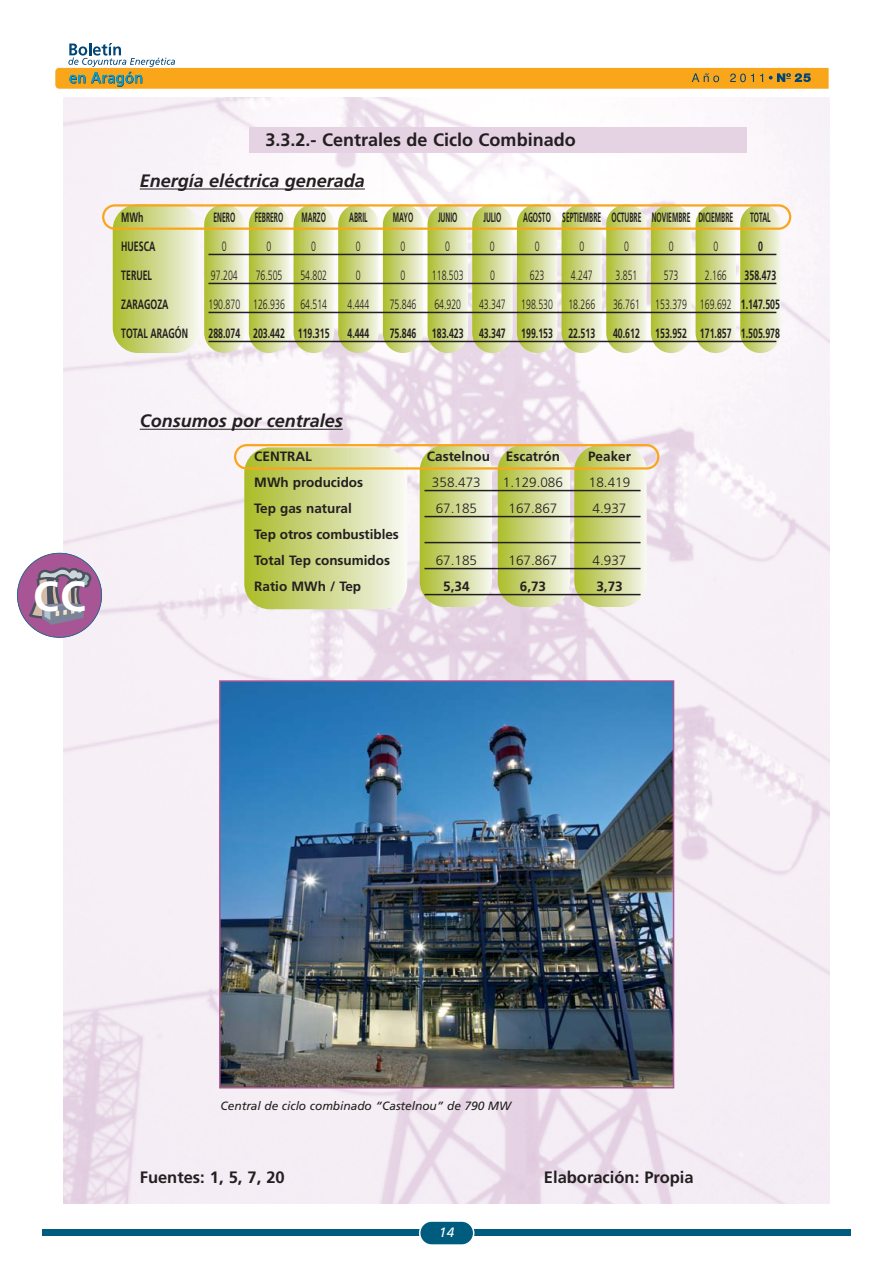
<style>
.page{position:relative;width:893px;height:1263px;background:#fff}
.page>*{position:absolute;margin:0;border:0;box-sizing:border-box;transform-origin:0 0}
.t1{font:700 42px "Frutiger";color:#fff}
.t2{font:italic 700 18px "Frutiger";color:#231f20}
.t3{font:700 18px "Frutiger";color:#231f20}
.t4{font:700 16.5px "Frutiger";color:#231f20}
.t5{font:300 13.5px "Frutiger";color:#231f20;scale:.65 1}
.t6{font:700 13.5px "Frutiger";color:#231f20;scale:.65 1}
.t7{font:700 13.5px/26px "Frutiger";color:#231f20}
.t8{font:700 13.5px "Frutiger";color:#231f20;scale:.5 1}
.t9{font:300 13.5px "Frutiger";color:#231f20}
.t10{font:italic 13.5px "Frutiger";color:#fff}
.t11{font:italic 12px "Frutiger";letter-spacing:-.005em;color:#231f20}
.s1{font-weight:700}
</style>
<div class="page">
<svg style="left:55px;top:43px;width:773px;height:46px"></svg>
<img style="left:64px;top:98px;width:765px;height:1105px">
<div style="left:43px;top:1230px;width:807px;height:6px;background:#005c7e"></div>
<svg style="left:419px;top:1221px;width:55px;height:24px"></svg>
<div style="left:249px;top:128px;width:497px;height:25px;background:#e5d3e4"></div>
<div style="left:17px;top:553px;width:85px;height:84px;background:#a85596;border-radius:50%"></div>
<svg style="left:29px;top:563px;width:63px;height:62px"></svg>
<div style="left:17px;top:553px;width:85px;height:85px;border:2px solid #005c7e;border-radius:50%"></div>
<div style="left:113px;top:204px;width:87px;height:149px;background:linear-gradient(to right,#abbc2c,#f5f6f1);border-radius:25px"></div>
<svg style="left:204px;top:204px;width:40px;height:149px;background:#ccd589"></svg>
<svg style="left:249px;top:204px;width:40px;height:149px;background:#ccd58a"></svg>
<svg style="left:293px;top:204px;width:41px;height:149px;background:#cdd58c"></svg>
<svg style="left:338px;top:204px;width:40px;height:149px;background:#ccd58a"></svg>
<svg style="left:383px;top:204px;width:40px;height:149px;background:#ccd58a"></svg>
<svg style="left:427px;top:204px;width:41px;height:149px;background:#cdd58c"></svg>
<svg style="left:472px;top:204px;width:40px;height:149px;background:#ccd589"></svg>
<svg style="left:517px;top:204px;width:40px;height:149px;background:#ccd58a"></svg>
<svg style="left:561px;top:204px;width:41px;height:149px;background:#ccd58c"></svg>
<svg style="left:606px;top:204px;width:40px;height:149px;background:#ccd58a"></svg>
<svg style="left:651px;top:204px;width:40px;height:149px;background:#ccd58a"></svg>
<svg style="left:695px;top:204px;width:41px;height:149px;background:#cdd58c"></svg>
<svg style="left:740px;top:204px;width:40px;height:149px;background:#ccd58a"></svg>
<hr style="left:208px;top:254px;width:568px;height:1px;background:#231f20">
<hr style="left:208px;top:283px;width:568px;height:1px;background:#231f20">
<hr style="left:208px;top:312px;width:568px;height:1px;background:#231f20">
<hr style="left:208px;top:341px;width:568px;height:1px;background:#231f20">
<svg style="left:102px;top:204px;width:689px;height:26px;background:#ded58d"></svg>
<div style="left:244px;top:447px;width:163px;height:162px;background:linear-gradient(to right,#aabb29,#f6f8f3);border-radius:26px"></div>
<svg style="left:420px;top:445px;width:72px;height:162px;background:#ccd58a"></svg>
<svg style="left:497px;top:445px;width:73px;height:162px;background:#ccd58c"></svg>
<svg style="left:574px;top:445px;width:72px;height:162px;background:#ccd48b"></svg>
<hr style="left:424px;top:490px;width:216px;height:1px;background:#231f20">
<hr style="left:424px;top:516px;width:216px;height:1px;background:#231f20">
<hr style="left:424px;top:542px;width:216px;height:1px;background:#231f20">
<hr style="left:424px;top:568px;width:216px;height:1px;background:#231f20">
<hr style="left:424px;top:594px;width:216px;height:1px;background:#231f20">
<svg style="left:234px;top:444px;width:425px;height:26px;background:#ddd28b"></svg>
<hr style="left:140px;top:189px;width:38px;height:1px;background:#231f20">
<hr style="left:178px;top:189px;width:187px;height:1px;background:#231f20">
<hr style="left:140px;top:429px;width:203px;height:1px;background:#231f20">
<img style="left:222px;top:683px;width:449px;height:403px">
<div style="left:219px;top:680px;width:455px;height:409px;border:2px solid #a85596"></div>
<h1 class="t1" style="left:33px;top:580px;width:54px">CC</h1>
<h2 class="t3" style="left:265px;top:132px;width:312px">3.3.2.- Centrales de Ciclo Combinado</h2>
<h2 class="t2" style="left:140px;top:174px;width:227px">Energía eléctrica generada</h2>
<p class="t6" style="left:121px;top:212px;width:36px">MWh</p>
<p class="t8" style="left:213px;top:212px;width:45px">ENERO</p>
<p class="t8" style="left:255px;top:212px;width:58px">FEBRERO</p>
<p class="t8" style="left:301px;top:212px;width:50px">MARZO</p>
<p class="t8" style="left:349px;top:212px;width:38px">ABRIL</p>
<p class="t8" style="left:393px;top:212px;width:42px">MAYO</p>
<p class="t8" style="left:438px;top:212px;width:40px">JUNIO</p>
<p class="t8" style="left:483px;top:212px;width:37px">JULIO</p>
<p class="t8" style="left:523px;top:212px;width:421px">AGOSTO SEPTIEMBRE OCTUBRE NOVIEMBRE DICIEMBRE</p>
<p class="t8" style="left:750px;top:212px;width:42px">TOTAL</p>
<p class="t6" style="left:121px;top:241px;width:54px">HUESCA</p>
<p class="t5" style="left:222px;top:241px;width:9px">0</p>
<p class="t5" style="left:266px;top:241px;width:9px">0</p>
<p class="t5" style="left:311px;top:241px;width:9px">0</p>
<p class="t5" style="left:356px;top:241px;width:9px">0</p>
<p class="t5" style="left:400px;top:241px;width:9px">0</p>
<p class="t5" style="left:445px;top:241px;width:9px">0</p>
<p class="t5" style="left:490px;top:241px;width:9px">0</p>
<p class="t5" style="left:534px;top:241px;width:9px">0</p>
<p class="t5" style="left:579px;top:241px;width:9px">0</p>
<p class="t5" style="left:624px;top:241px;width:9px">0</p>
<p class="t5" style="left:668px;top:241px;width:9px">0</p>
<p class="t5" style="left:713px;top:241px;width:9px">0</p>
<p class="t6" style="left:758px;top:241px;width:9px">0</p>
<p class="t6" style="left:121px;top:270px;width:49px">TERUEL</p>
<p class="t5" style="left:211px;top:270px;width:43px">97.204</p>
<p class="t5" style="left:256px;top:270px;width:43px">76.505</p>
<p class="t5" style="left:300px;top:270px;width:43px">54.802</p>
<p class="t5" style="left:356px;top:270px;width:9px">0</p>
<p class="t5" style="left:400px;top:270px;width:9px">0</p>
<p class="t5" style="left:432px;top:270px;width:50px">118.503</p>
<p class="t5" style="left:490px;top:270px;width:9px">0</p>
<p class="t5" style="left:530px;top:270px;width:24px">623</p>
<p class="t5" style="left:570px;top:270px;width:35px">4.247</p>
<p class="t5" style="left:615px;top:270px;width:35px">3.851</p>
<p class="t5" style="left:663px;top:270px;width:24px">573</p>
<p class="t5" style="left:704px;top:270px;width:35px">2.166</p>
<p class="t6" style="left:744px;top:270px;width:50px">358.473</p>
<p class="t6" style="left:121px;top:299px;width:74px">ZARAGOZA</p>
<p class="t5" style="left:208px;top:299px;width:184px">190.870 126.936 64.514</p>
<p class="t5" style="left:347px;top:299px;width:35px">4.444</p>
<p class="t5" style="left:389px;top:299px;width:43px">75.846</p>
<p class="t5" style="left:434px;top:299px;width:43px">64.920</p>
<p class="t5" style="left:479px;top:299px;width:180px">43.347 198.530 18.266</p>
<p class="t5" style="left:613px;top:299px;width:258px">36.761 153.379 169.692 <span class="s1">1.147.505</span></p>
<p class="t6" style="left:121px;top:328px;width:104px">TOTAL ARAGÓN</p>
<p class="t6" style="left:208px;top:328px;width:188px">288.074 203.442 119.315</p>
<p class="t6" style="left:347px;top:328px;width:35px">4.444</p>
<p class="t6" style="left:389px;top:328px;width:318px">75.846 183.423 43.347 199.153 22.513</p>
<p class="t6" style="left:613px;top:328px;width:258px">40.612 153.952 171.857 1.505.978</p>
<h2 class="t2" style="left:140px;top:414px;width:204px">Consumos por centrales</h2>
<p class="t7" style="left:254px;top:444px;width:59px">CENTRAL</p>
<p class="t7" style="left:427px;top:444px;width:134px">Castelnou Escatrón</p>
<p class="t7" style="left:588px;top:444px;width:44px">Peaker</p>
<p class="t7" style="left:254px;top:470px;width:110px">MWh producidos</p>
<p class="t9" style="left:432px;top:477px;width:50px">358.473</p>
<p class="t9" style="left:503px;top:477px;width:62px">1.129.086</p>
<p class="t9" style="left:589px;top:477px;width:43px">18.419</p>
<p class="t7" style="left:254px;top:496px;width:99px">Tep gas natural</p>
<p class="t9" style="left:435px;top:503px;width:43px">67.185</p>
<p class="t9" style="left:508px;top:503px;width:50px">167.867</p>
<p class="t9" style="left:592px;top:503px;width:35px">4.937</p>
<p class="t7" style="left:254px;top:522px;width:146px">Tep otros combustibles<br>Total Tep consumidos</p>
<p class="t9" style="left:435px;top:555px;width:43px">67.185</p>
<p class="t9" style="left:508px;top:555px;width:50px">167.867</p>
<p class="t9" style="left:592px;top:555px;width:35px">4.937</p>
<p class="t7" style="left:254px;top:574px;width:108px">Ratio MWh / Tep</p>
<p class="t7" style="left:443px;top:574px;width:28px">5,34</p>
<p class="t7" style="left:520px;top:574px;width:28px">6,73</p>
<p class="t7" style="left:596px;top:574px;width:28px">3,73</p>
<p class="t11" style="left:220px;top:1101px;width:292px">Central de ciclo combinado “Castelnou” de 790 MW</p>
<p class="t4" style="left:140px;top:1171px;width:146px">Fuentes: 1, 5, 7, 20</p>
<p class="t4" style="left:544px;top:1171px;width:151px">Elaboración: Propia</p>
<p class="t10" style="left:439px;top:1227px;width:17px">14</p>
</div>
